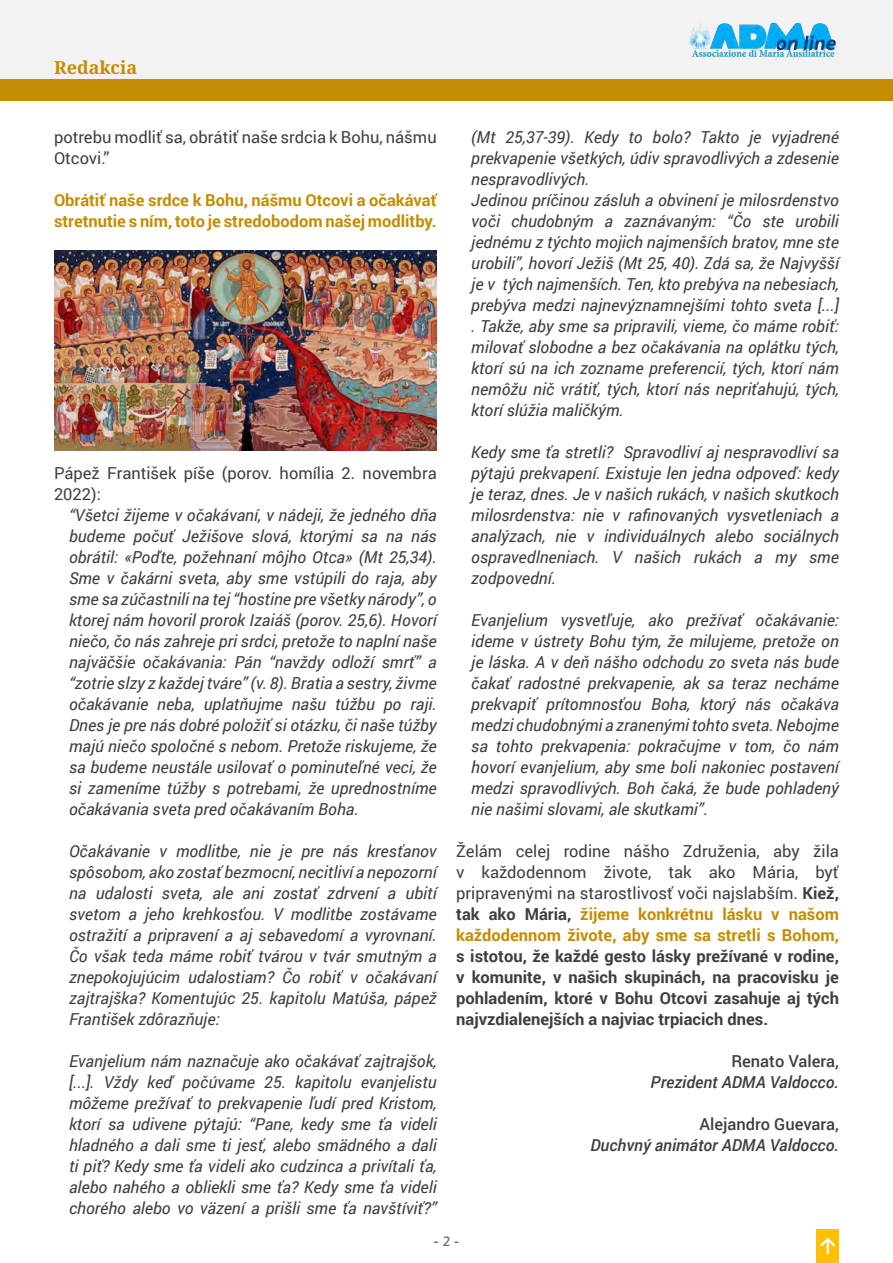
<style>
.page{position:relative;width:893px;height:1263px;background:#fff}
.page>*{position:absolute;margin:0;border:0;box-sizing:border-box;transform-origin:0 0}
.t1{font:700 18px "Noto Serif";color:#c48c00}
.t2{font:italic 16.5px/21px "Roboto";color:#3e3e3f;text-align:justify}
.t3{font:700 16.5px/21px "Roboto";color:#3e3e3f;text-align:justify}
.t4{font:16.5px/21px "Roboto";color:#3e3e3f}
.t5{font:700 16.5px/21px "Roboto";color:#c48c00}
.t6{font:italic 500 16.5px "Roboto";color:#3e3e3f}
.t7{font:500 16.5px "Roboto";color:#3e3e3f}
.t8{font:700 13.5px "Segoe UI";color:#6d6e70}
.s1{font-weight:400}
.s2{color:#c48c00}
.s3{font-weight:600}
</style>
<div class="page">
<div style="left:0;top:0;width:893px;height:80px;background:#f2f2f2"></div>
<img style="left:689px;top:22px;width:147px;height:35px">
<div style="left:816px;top:1229px;width:23px;height:34px;background:#ffc000"></div>
<svg style="left:820px;top:1237px;width:16px;height:17px"></svg>
<div style="left:0;top:80px;width:893px;height:20px;background:#c48c00"></div>
<img style="left:54px;top:251px;width:383px;height:200px">
<p class="t1" style="left:54px;top:54px;width:85px">Redakcia</p>
<p class="t4" style="left:54px;top:126px;width:384px">potrebu modliť sa, obrátiť naše srdcia k Bohu, nášmu<br>Otcovi.”</p>
<p class="t5" style="left:54px;top:188px;width:384px">Obrátiť naše srdce k Bohu, nášmu Otcovi a očakávať stretnutie s ním, toto je stredobodom našej modlitby.</p>
<p class="t4" style="left:54px;top:462px;width:384px">Pápež František píše (porov. homília 2. novembra<br>2022):</p>
<p class="t2" style="left:69px;top:504px;width:369px">“Všetci žijeme v očakávaní, v nádeji, že jedného dňa budeme počuť Ježišove slová, ktorými sa na nás obrátil: «Poďte, požehnaní môjho Otca» (Mt 25,34).<br>Sme v čakárni sveta, aby sme vstúpili do raja, aby sme sa zúčastnili na tej “hostine pre všetky národy”, o ktorej nám hovoril prorok Izaiáš (porov. 25,6). Hovorí niečo, čo nás zahreje pri srdci, pretože to naplní naše najväčšie očakávania: Pán “navždy odloží smrť” a “zotrie slzy z každej tváre” (v. 8). Bratia a sestry, živme očakávanie neba, uplatňujme našu túžbu po raji.<br>Dnes je pre nás dobré položiť si otázku, či naše túžby majú niečo spoločné s nebom. Pretože riskujeme, že sa budeme neustále usilovať o pominuteľné veci, že si zameníme túžby s potrebami, že uprednostníme očakávania sveta pred očakávaním Boha.</p>
<p class="t2" style="left:69px;top:840px;width:369px">Očakávanie v modlitbe, nie je pre nás kresťanov spôsobom, ako zostať bezmocní, necitliví a nepozorní na udalosti sveta, ale ani zostať zdrvení a ubití svetom a jeho krehkosťou. V modlitbe zostávame ostražití a pripravení a aj sebavedomí a vyrovnaní.<br>Čo však teda máme robiť tvárou v tvár smutným a znepokojujúcim udalostiam? Čo robiť v očakávaní zajtrajška? Komentujúc 25. kapitolu Matúša, pápež František zdôrazňuje:</p>
<p class="t2" style="left:69px;top:1050px;width:369px">Evanjelium nám naznačuje ako očakávať zajtrajšok, [...]. Vždy keď počúvame 25. kapitolu evanjelistu môžeme prežívať to prekvapenie ľudí pred Kristom, ktorí sa udivene pýtajú: “Pane, kedy sme ťa videli hladného a dali sme ti jesť, alebo smädného a dali ti piť? Kedy sme ťa videli ako cudzinca a privítali ťa, alebo nahého a obliekli sme ťa? Kedy sme ťa videli chorého alebo vo väzení a prišli sme ťa navštíviť?”</p>
<p class="t2" style="left:471px;top:126px;width:369px">(Mt 25,37-39). Kedy to bolo? Takto je vyjadrené prekvapenie všetkých, údiv spravodlivých a zdesenie nespravodlivých.</p>
<p class="t2" style="left:471px;top:189px;width:369px">Jedinou príčinou zásluh a obvinení je milosrdenstvo voči chudobným a zaznávaným: “Čo ste urobili jednému z týchto mojich najmenších bratov, mne ste urobili”, hovorí Ježiš (Mt 25, 40). Zdá sa, že Najvyšší je v tých najmenších. Ten, kto prebýva na nebesiach, prebýva medzi najnevýznamnejšími tohto sveta [...] . Takže, aby sme sa pripravili, vieme, čo máme robiť: milovať slobodne a bez očakávania na oplátku tých, ktorí sú na ich zozname preferencií, tých, ktorí nám nemôžu nič vrátiť, tých, ktorí nás nepriťahujú, tých, ktorí slúžia maličkým.</p>
<p class="t2" style="left:471px;top:441px;width:369px">Kedy sme ťa stretli? Spravodliví aj nespravodliví sa pýtajú prekvapení. Existuje len jedna odpoveď: kedy je teraz, dnes. Je v našich rukách, v našich skutkoch milosrdenstva: nie v rafinovaných vysvetleniach a analýzach, nie v individuálnych alebo sociálnych ospravedlneniach. V našich rukách a my sme zodpovední.</p>
<p class="t2" style="left:471px;top:609px;width:369px">Evanjelium vysvetľuje, ako prežívať očakávanie: ideme v ústrety Bohu tým, že milujeme, pretože on je láska. A v deň nášho odchodu zo sveta nás bude čakať radostné prekvapenie, ak sa teraz necháme prekvapiť prítomnosťou Boha, ktorý nás očakáva medzi chudobnými a zranenými tohto sveta. Nebojme sa tohto prekvapenia: pokračujme v tom, čo nám hovorí evanjelium, aby sme boli nakoniec postavení medzi spravodlivých. Boh čaká, že bude pohladený nie našimi slovami, ale skutkami”.</p>
<p class="t3" style="left:456px;top:840px;width:384px"><span class="s1">Želám celej rodine nášho Združenia, aby žila v každodennom živote, tak ako Mária, byť pripravenými na starostlivosť voči najslabším.</span> Kiež, tak ako Mária, <span class="s2">žijeme konkrétnu lásku v našom každodennom živote, aby sme sa stretli s Bohom, </span>s istotou, že každé gesto lásky prežívané v rodine, v komunite, v našich skupinách, na pracovisku je pohladením, ktoré v Bohu Otcovi zasahuje aj tých najvzdialenejších a najviac trpiacich dnes.</p>
<p class="t7" style="left:731px;top:1049px;width:109px">Renato Valera,</p>
<p class="t6" style="left:651px;top:1070px;width:190px">Prezident ADMA Valdocco.</p>
<p class="t7" style="left:699px;top:1112px;width:141px">Alejandro Guevara,</p>
<p class="t6" style="left:590px;top:1133px;width:250px">Duchvný animátor ADMA Valdocco.</p>
<p class="t8" style="left:434px;top:1229px;width:27px">- <span class="s3">2</span> -</p>
</div>
